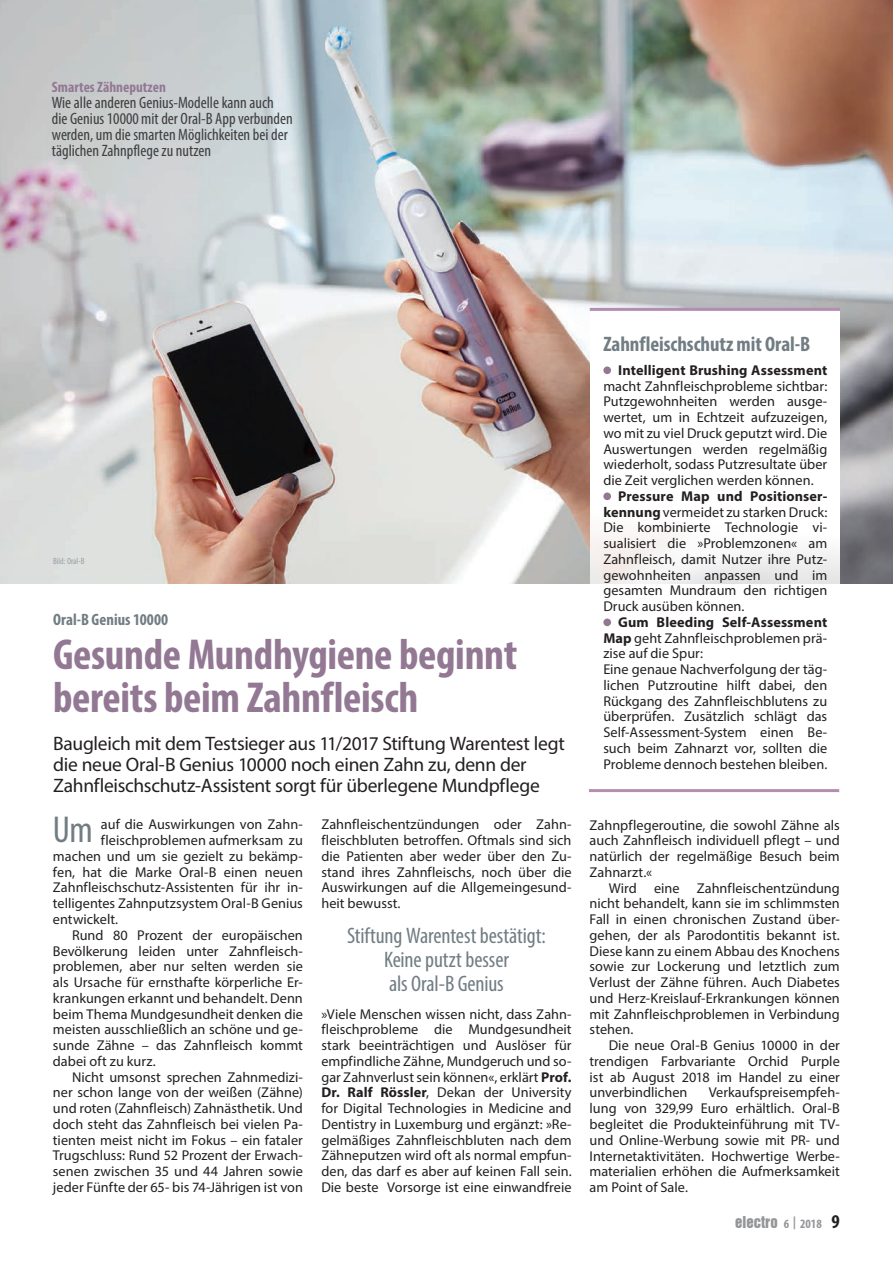
<style>
.page{position:relative;width:893px;height:1263px;background:#fff}
.page>*{position:absolute;margin:0;border:0;box-sizing:border-box;transform-origin:0 0}
.t1{font:700 condensed 43.5px/43.5px "Myriad Pro";letter-spacing:-.005em;color:#937894}
.t2{font:condensed 37.65px "Myriad Pro";color:#717d83}
.t3{font:condensed 22.5px/24px "Myriad Pro";letter-spacing:-.005em;color:#717d83;text-align:center}
.t4{font:700 condensed 21px "Myriad Pro";letter-spacing:-.005em;color:#717d83}
.t5{font:19.5px/21px "Myriad Pro";letter-spacing:-.015em;color:#231f20}
.t6{font:condensed 16.5px/15.8px "Myriad Pro";color:#3e3e3f}
.t7{font:700 condensed 16.5px "Myriad Pro";letter-spacing:.005em;color:#717d83}
.t8{font:700 condensed 15px "Myriad Pro";color:#937894}
.t9{font:15px "Swiss 921 BT Regular A";color:#939598}
.t10{font:14.25px/15.8px "Myriad Pro";letter-spacing:.005em;color:#231f20;text-align:justify}
.t11{font:700 14.25px "Myriad Pro";letter-spacing:.01em;color:#231f20}
.t12{font:condensed 9px "Myriad Pro";color:#97a1a7}
.s1{font-weight:700}
.s2{font-family:"Myriad Pro";font-weight:700;font-stretch:condensed;font-size:12.75px}
.s3{font-family:"Myriad Pro";font-weight:700;font-stretch:condensed;font-size:19.5px;color:#231f20}
</style>
<div class="page">
<img style="left:0;top:0;width:893px;height:584px">
<div style="left:590px;top:310px;width:249px;height:442px;background:#fff"></div>
<hr style="left:589px;top:789px;width:250px;height:3px;background:#b38db4">
<div style="left:603px;top:366px;width:8px;height:8px;background:#937894;border-radius:50%"></div>
<div style="left:603px;top:492px;width:8px;height:8px;background:#937894;border-radius:50%"></div>
<div style="left:603px;top:618px;width:8px;height:8px;background:#937894;border-radius:50%"></div>
<hr style="left:590px;top:308px;width:250px;height:3px;background:#b38db4">
<p class="t8" style="left:52px;top:78px;width:116px">Smartes Zähneputzen</p>
<p class="t6" style="left:52px;top:95px;width:242px">Wie alle anderen Genius-Modelle kann auch die Genius 10000 mit der Oral-B App verbunden werden, um die smarten Möglichkeiten bei der täglichen Zahnpflege zu nutzen</p>
<p class="t12" style="left:53px;top:555px;width:33px">Bild: Oral-B</p>
<p class="t7" style="left:53px;top:609px;width:117px">Oral-B Genius 10000</p>
<h1 class="t1" style="left:53px;top:631px;width:466px">Gesunde Mundhygiene beginnt bereits beim Zahnfleisch</h1>
<h3 class="t5" style="left:53px;top:733px;width:513px">Baugleich mit dem Testsieger aus 11/2017 Stiftung Warentest legt die neue Oral-B Genius 10000 noch einen Zahn zu, denn der<br>Zahnfleischschutz-Assistent sorgt für überlegene Mundpflege</h3>
<h2 class="t2" style="left:53px;top:807px;width:42px">Um</h2>
<p class="t10" style="left:101px;top:816px;width:203px">auf die Auswirkungen von Zahn-</p>
<p class="t10" style="left:101px;top:832px;width:203px">fleischproblemen aufmerksam zu</p>
<p class="t10" style="left:53px;top:848px;width:251px">machen und um sie gezielt zu bekämp-</p>
<p class="t10" style="left:53px;top:864px;width:251px">fen, hat die Marke Oral-B einen neuen</p>
<p class="t10" style="left:53px;top:879px;width:251px">Zahnfleischschutz-Assistenten für ihr in-</p>
<p class="t10" style="left:53px;top:895px;width:251px">telligentes Zahnputzsystem Oral-B Genius</p>
<p class="t10" style="left:53px;top:911px;width:67px">entwickelt.</p>
<p class="t10" style="left:72px;top:927px;width:232px">Rund 80 Prozent der europäischen</p>
<p class="t10" style="left:53px;top:943px;width:251px">Bevölkerung leiden unter Zahnfleisch-</p>
<p class="t10" style="left:53px;top:958px;width:251px">problemen, aber nur selten werden sie</p>
<p class="t10" style="left:53px;top:974px;width:251px">als Ursache für ernsthafte körperliche Er-</p>
<p class="t10" style="left:53px;top:990px;width:251px">krankungen erkannt und behandelt. Denn</p>
<p class="t10" style="left:53px;top:1006px;width:251px">beim Thema Mundgesundheit denken die</p>
<p class="t10" style="left:53px;top:1021px;width:251px">meisten ausschließlich an schöne und ge-</p>
<p class="t10" style="left:53px;top:1037px;width:251px">sunde Zähne – das Zahnfleisch kommt</p>
<p class="t10" style="left:53px;top:1053px;width:104px">dabei oft zu kurz.</p>
<p class="t10" style="left:72px;top:1069px;width:232px">Nicht umsonst sprechen Zahnmedizi-</p>
<p class="t10" style="left:53px;top:1084px;width:251px">ner schon lange von der weißen (Zähne)</p>
<p class="t10" style="left:53px;top:1100px;width:251px">und roten (Zahnfleisch) Zahnästhetik. Und</p>
<p class="t10" style="left:53px;top:1116px;width:251px">doch steht das Zahnfleisch bei vielen Pa-</p>
<p class="t10" style="left:53px;top:1132px;width:251px">tienten meist nicht im Fokus – ein fataler</p>
<p class="t10" style="left:53px;top:1147px;width:251px">Trugschluss: Rund 52 Prozent der Erwach-</p>
<p class="t10" style="left:53px;top:1163px;width:251px">senen zwischen 35 und 44 Jahren sowie</p>
<p class="t10" style="left:53px;top:1179px;width:251px">jeder Fünfte der 65- bis 74-Jährigen ist von</p>
<p class="t10" style="left:321px;top:816px;width:252px">Zahnfleischentzündungen oder Zahn&shy;fleischbluten betroffen. Oftmals sind sich die Patienten aber weder über den Zu&shy;stand ihres Zahnfleischs, noch über die Auswirkungen auf die Allgemeingesund&shy;heit bewusst.</p>
<h3 class="t3" style="left:347px;top:923px;width:200px">Stiftung Warentest bestätigt:<br>Keine putzt besser<br>als Oral-B Genius</h3>
<p class="t10" style="left:321px;top:1005px;width:252px">»Viele Menschen wissen nicht, dass Zahn&shy;fleischprobleme die Mundgesundheit stark beeinträchtigen und Auslöser für empfindliche Zähne, Mundgeruch und so&shy;gar Zahnverlust sein können«, erklärt <span class="s1">Prof.<br>Dr. Ralf Rössler</span>, Dekan der University for Digital Technologies in Medicine and Dentistry in Luxemburg und ergänzt: »Re&shy;gelmäßiges Zahnfleischbluten nach dem Zähneputzen wird oft als normal empfun&shy;den, das darf es aber auf keinen Fall sein.<br>Die beste Vorsorge ist eine einwandfreie</p>
<h3 class="t4" style="left:603px;top:330px;width:208px">Zahnfleischschutz mit Oral-B</h3>
<p class="t11" style="left:618px;top:361px;width:211px">Intelligent Brushing Assessment</p>
<p class="t10" style="left:603px;top:378px;width:225px">macht Zahnfleischprobleme sichtbar:<br>Putzgewohnheiten werden ausge&shy;wertet, um in Echtzeit aufzuzeigen, wo mit zu viel Druck geputzt wird. Die Auswertungen werden regelmäßig wiederholt, sodass Putzresultate über die Zeit verglichen werden können.</p>
<p class="t10" style="left:603px;top:488px;width:225px;text-indent:15px"><span class="s1">Pressure Map und Positionser&shy;kennung</span> vermeidet zu starken Druck:<br>Die kombinierte Technologie vi&shy;sualisiert die »Problemzonen« am Zahnfleisch, damit Nutzer ihre Putz&shy;gewohnheiten anpassen und im gesamten Mundraum den richtigen Druck ausüben können.</p>
<p class="t10" style="left:603px;top:614px;width:225px;text-align:left;text-indent:15px"><span class="s1">Gum Bleeding Self-Assessment Map</span> geht Zahnfleischproblemen prä&shy;zise auf die Spur:<br>Eine genaue Nachverfolgung der täg&shy;lichen Putzroutine hilft dabei, den Rückgang des Zahnfleischblutens zu überprüfen. Zusätzlich schlägt das Self-Assessment-System einen Be&shy;such beim Zahnarzt vor, sollten die Probleme dennoch bestehen bleiben.</p>
<p class="t10" style="left:590px;top:817px;width:252px">Zahnpflegeroutine, die sowohl Zähne als auch Zahnfleisch individuell pflegt – und natürlich der regelmäßige Besuch beim Zahnarzt.«</p>
<p class="t10" style="left:590px;top:880px;width:252px;text-indent:19px">Wird eine Zahnfleischentzündung nicht behandelt, kann sie im schlimmsten Fall in einen chronischen Zustand über&shy;gehen, der als Parodontitis bekannt ist.<br>Diese kann zu einem Abbau des Knochens sowie zur Lockerung und letztlich zum Verlust der Zähne führen. Auch Diabetes und Herz-Kreislauf-Erkrankungen können mit Zahnfleischproblemen in Verbindung stehen.</p>
<p class="t10" style="left:590px;top:1037px;width:252px;text-indent:19px">Die neue Oral-B Genius 10000 in der trendigen Farbvariante Orchid Purple ist ab August 2018 im Handel zu einer unverbindlichen</p>
<p class="t10" style="left:590px;top:1084px;width:252px;text-indent:119px">Verkaufspreisempfeh&shy;lung von 329,99 Euro erhältlich. Oral-B begleitet die Produkteinführung mit TV&shy;und Online-Werbung sowie mit PR- und Internetaktivitäten. Hochwertige Werbe&shy;materialien erhöhen die Aufmerksamkeit am Point of Sale.</p>
<p class="t9" style="left:735px;top:1212px;width:106px">electro <span class="s2">6 | 2018</span> <span class="s3">9</span></p>
</div>
